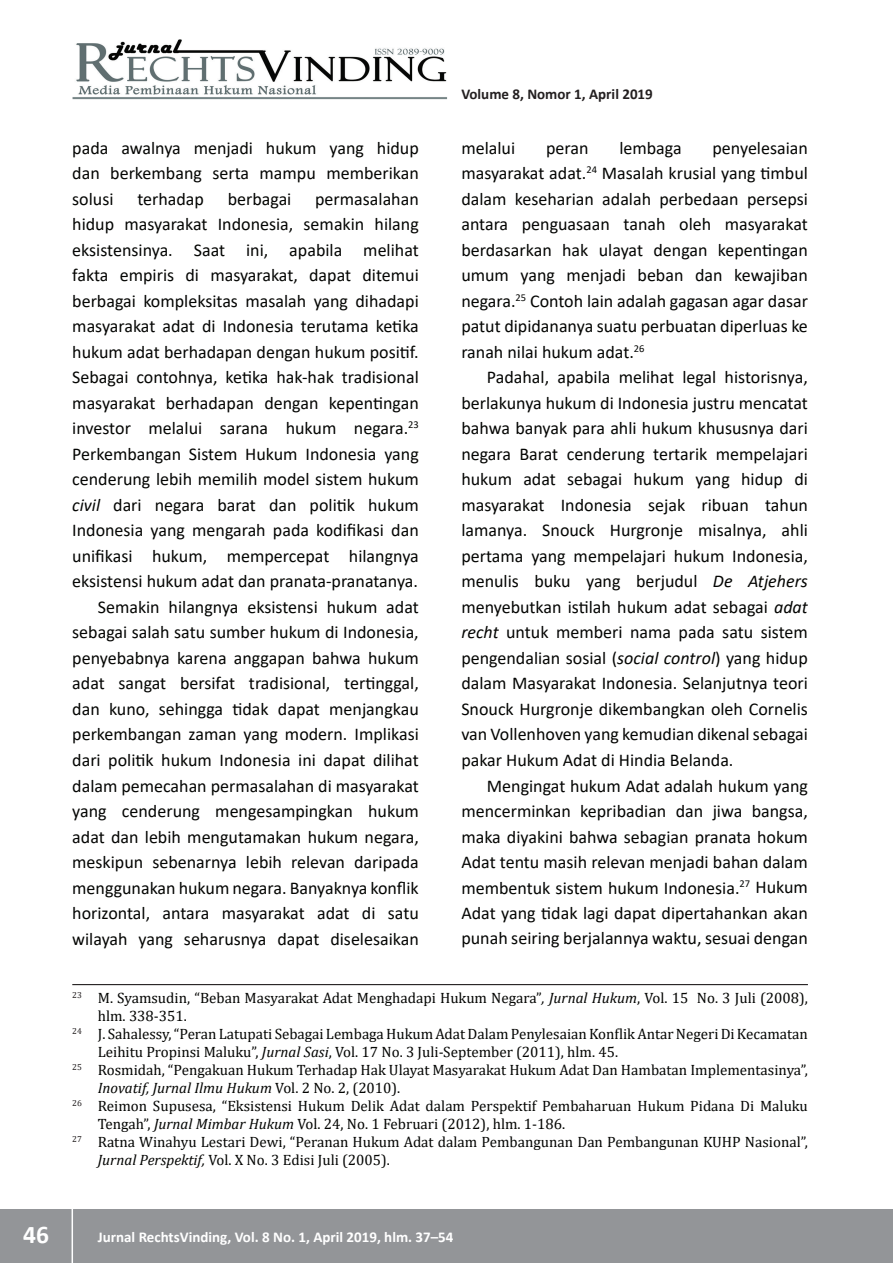
<style>
.page{position:relative;width:893px;height:1263px;background:#fff}
.page>*{position:absolute;margin:0;border:0;box-sizing:border-box;transform-origin:0 0}
.t1{font:700 25.5px "Calibri";color:#fff}
.t2{font:18px/25.5px "Calibri";color:#040503;text-align:justify}
.t3{font:15px "Cambria";color:#040503}
.t4{font:700 15px "Calibri";color:#fff}
.t5{font:italic 15px "Cambria";color:#040503}
.t6{font:700 15px "Calibri";color:#231f20}
.s1{font-style:italic}
.s2{font-style:normal}
</style>
<div class="page">
<div style="left:0;top:1209px;width:893px;height:54px;background:#939598"></div>
<hr style="left:72px;top:1206px;width:1px;height:57px;background:#fff">
<img style="left:72px;top:39px;width:375px;height:60px">
<hr style="left:72px;top:984px;width:736px;height:1px;background:#231f20">
<p class="t2" style="left:72px;top:137px;width:348px">pada awalnya menjadi hukum yang hidup dan berkembang serta mampu memberikan solusi</p>
<p class="t2" style="left:72px;top:188px;width:348px;text-align:right">permasalahan<br>hidup masyarakat Indonesia, semakin hilang eksistensinya. Saat ini, apabila melihat fakta empiris di masyarakat, dapat ditemui berbagai kompleksitas masalah yang dihadapi masyarakat adat di Indonesia terutama ketika hukum adat berhadapan dengan hukum positif.<br>Sebagai contohnya, ketika hak-hak tradisional masyarakat berhadapan dengan kepentingan investor melalui sarana hukum negara.<sup>23<br></sup>Perkembangan Sistem Hukum Indonesia yang cenderung lebih memilih model sistem hukum <span class="s1">civil</span> dari negara barat dan politik hukum Indonesia yang mengarah pada kodifikasi dan unifikasi hukum, mempercepat hilangnya eksistensi hukum adat dan pranata-pranatanya.<br>Semakin hilangnya eksistensi hukum adat sebagai salah satu sumber hukum di Indonesia, penyebabnya karena anggapan bahwa hukum adat sangat bersifat tradisional, tertinggal, dan kuno, sehingga tidak dapat menjangkau perkembangan zaman yang modern. Implikasi dari politik hukum Indonesia ini dapat dilihat dalam pemecahan permasalahan di masyarakat yang cenderung mengesampingkan hukum adat dan lebih mengutamakan hukum negara, meskipun sebenarnya lebih relevan daripada menggunakan hukum negara. Banyaknya konflik horizontal, antara masyarakat adat di satu wilayah yang seharusnya dapat diselesaikan</p>
<p class="t2" style="left:137px;top:188px;width:68px">terhadap</p>
<p class="t2" style="left:228px;top:188px;width:65px">berbagai</p>
<p class="t6" style="left:461px;top:88px;width:193px">Volume 8, Nomor 1, April 2019</p>
<p class="t2" style="left:461px;top:137px;width:348px;text-indent:251px">penyelesaian masyarakat adat.<sup>24</sup> Masalah krusial yang timbul dalam keseharian adalah perbedaan persepsi antara penguasaan tanah oleh masyarakat berdasarkan hak ulayat dengan kepentingan umum yang menjadi beban dan kewajiban negara.<sup>25</sup> Contoh lain adalah gagasan agar dasar patut dipidananya suatu perbuatan diperluas ke ranah nilai hukum adat.<sup>26</sup></p>
<p class="t2" style="left:461px;top:366px;width:348px;text-indent:26px">Padahal, apabila melihat legal historisnya, berlakunya hukum di Indonesia justru mencatat bahwa banyak para ahli hukum khususnya dari negara Barat cenderung tertarik mempelajari hukum adat sebagai hukum yang hidup di masyarakat Indonesia sejak ribuan tahun lamanya. Snouck Hurgronje misalnya, ahli pertama yang mempelajari hukum Indonesia, menulis buku yang berjudul <span class="s1">De Atjehers </span>menyebutkan istilah hukum adat sebagai <span class="s1">adat recht</span> untuk memberi nama pada satu sistem pengendalian sosial (<span class="s1">social control</span>) yang hidup dalam Masyarakat Indonesia. Selanjutnya teori Snouck Hurgronje dikembangkan oleh Cornelis van Vollenhoven yang kemudian dikenal sebagai pakar Hukum Adat di Hindia Belanda.</p>
<p class="t2" style="left:461px;top:774px;width:348px;text-indent:26px">Mengingat hukum Adat adalah hukum yang mencerminkan kepribadian dan jiwa bangsa, maka diyakini bahwa sebagian pranata hokum Adat tentu masih relevan menjadi bahan dalam membentuk sistem hukum Indonesia.<sup>27</sup> Hukum Adat yang tidak lagi dapat dipertahankan akan punah seiring berjalannya waktu, sesuai dengan</p>
<p class="t2" style="left:461px;top:137px;width:55px">melalui</p>
<p class="t2" style="left:546px;top:137px;width:44px">peran</p>
<p class="t2" style="left:619px;top:137px;width:64px">lembaga</p>
<p class="t3" style="left:72px;top:989px;width:737px"><sup>23</sup> M. Syamsudin, “Beban Masyarakat Adat Menghadapi Hukum Negara”<span class="s1">, Jurnal Hukum</span>, Vol. 15 No. 3 Juli (2008),</p>
<p class="t3" style="left:98px;top:1007px;width:91px">hlm. 338-351.</p>
<p class="t3" style="left:72px;top:1025px;width:737px"><sup>24</sup> J. Sahalessy,“Peran Latupati Sebagai Lembaga Hukum Adat Dalam Penylesaian Konflik Antar Negeri Di Kecamatan</p>
<p class="t3" style="left:98px;top:1043px;width:522px">Leihitu Propinsi Maluku”, <span class="s1">Jurnal Sasi</span>, Vol. 17 No. 3 Juli-September (2011), hlm. 45.</p>
<p class="t3" style="left:72px;top:1061px;width:737px"><sup>25</sup> Rosmidah, “Pengakuan Hukum Terhadap Hak Ulayat Masyarakat Hukum Adat Dan Hambatan Implementasinya”,</p>
<p class="t5" style="left:98px;top:1079px;width:304px">Inovatif, Jurnal Ilmu Hukum <span class="s2">Vol. 2 No. 2, (2010).</span></p>
<p class="t3" style="left:72px;top:1097px;width:737px"><sup>26</sup> Reimon Supusesa, “Eksistensi Hukum Delik Adat dalam Perspektif Pembaharuan Hukum Pidana Di Maluku</p>
<p class="t3" style="left:98px;top:1115px;width:469px">Tengah”, <span class="s1">Jurnal Mimbar Hukum</span> Vol. 24, No. 1 Februari (2012), hlm. 1-186.</p>
<p class="t3" style="left:72px;top:1133px;width:737px"><sup>27</sup> Ratna Winahyu Lestari Dewi, “Peranan Hukum Adat dalam Pembangunan Dan Pembangunan KUHP Nasional”,</p>
<p class="t3" style="left:98px;top:1151px;width:294px"><span class="s1">Jurnal Perspektif,</span> Vol. X No. 3 Edisi Juli (2005).</p>
<h1 class="t1" style="left:23px;top:1224px;width:27px">46</h1>
<p class="t4" style="left:98px;top:1231px;width:357px">Jurnal RechtsVinding, Vol. 8 No. 1, April 2019, hlm. 37–54</p>
</div>
